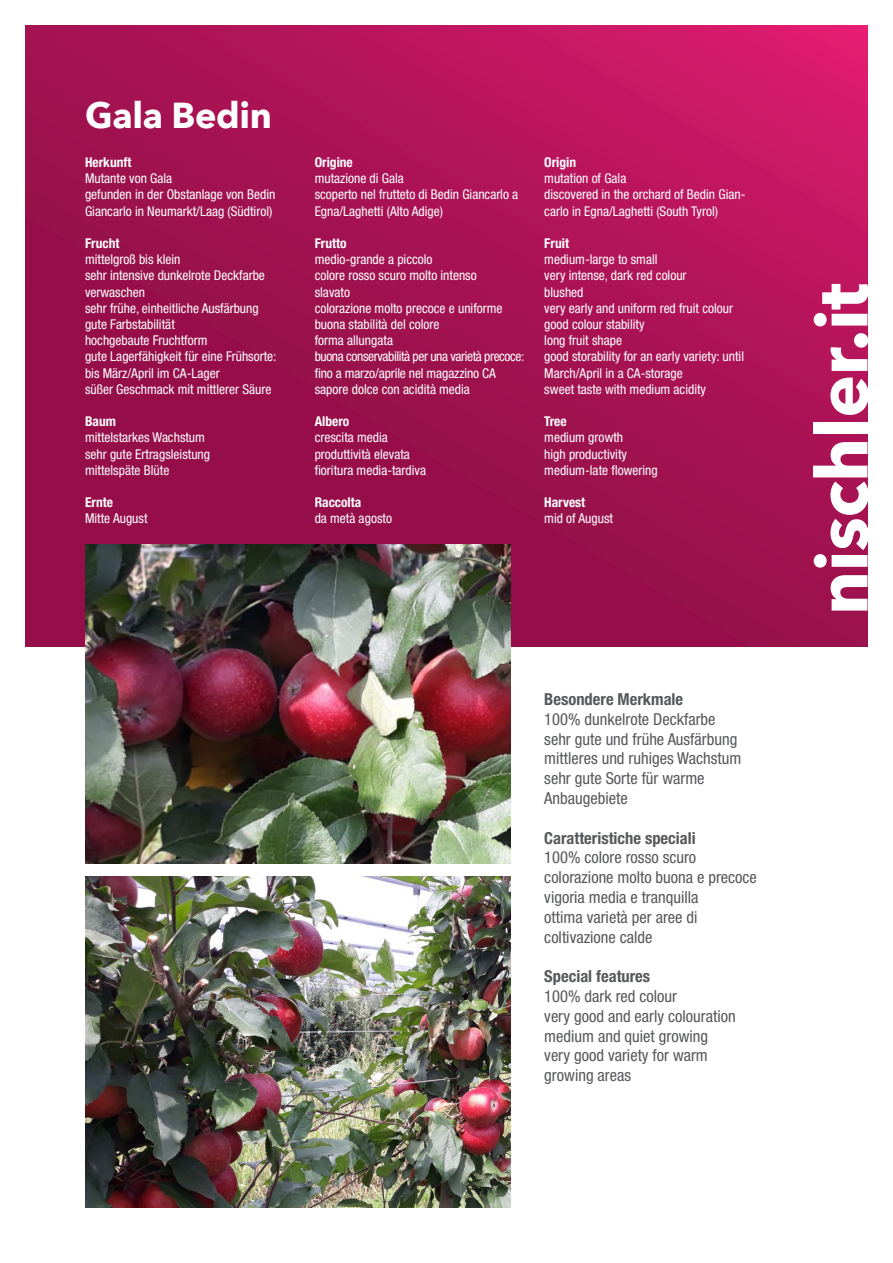
<style>
.page{position:relative;width:893px;height:1263px;background:#fff}
.page>*{position:absolute;margin:0;border:0;box-sizing:border-box;transform-origin:0 0}
.t1{font:700 72px "Avenir Next";letter-spacing:-.01em;color:#fff}
.t2{font:700 36px "Avenir Next";letter-spacing:-.01em;color:#fff}
.t3{font:16.5px "Helvetica Neue Condensed Regular";color:#57585a}
.t4{font:16.5px "Helvetica Neue Condensed Bold";color:#57585a}
.t5{font:13.5px/16.2px "Helvetica Neue Condensed Regular";color:#fff}
.t6{font:13.5px "Helvetica Neue Condensed Bold";color:#fff}
.t7{font:13.5px/16.2px "Helvetica Neue Condensed Regular";letter-spacing:-.03em;color:#fff}
</style>
<div class="page">
<svg style="left:26px;top:26px;width:841px;height:620px;background:#a71252"></svg>
<img style="left:85px;top:544px;width:425px;height:319px">
<img style="left:85px;top:876px;width:425px;height:332px">
<p class="t2" style="left:85px;top:84px;width:188px">Gala Bedin</p>
<p class="t6" style="left:85px;top:154px;width:48px">Herkunft</p>
<p class="t5" style="left:85px;top:170px;width:89px">Mutante von Gala</p>
<p class="t5" style="left:85px;top:186px;width:192px">gefunden in der Obstanlage von Bedin<br>Giancarlo in Neumarkt/Laag (Südtirol)</p>
<p class="t6" style="left:85px;top:235px;width:36px">Frucht</p>
<p class="t5" style="left:85px;top:251px;width:97px">mittelgroß bis klein</p>
<p class="t5" style="left:85px;top:267px;width:181px">sehr intensive dunkelrote Deckfarbe</p>
<p class="t5" style="left:85px;top:284px;width:61px">verwaschen</p>
<p class="t5" style="left:85px;top:300px;width:175px">sehr frühe, einheitliche Ausfärbung</p>
<p class="t5" style="left:85px;top:316px;width:91px">gute Farbstabilität</p>
<p class="t5" style="left:85px;top:332px;width:124px">hochgebaute Fruchtform</p>
<p class="t5" style="left:85px;top:348px;width:193px">gute Lagerfähigkeit für eine Frühsorte:</p>
<p class="t5" style="left:85px;top:365px;width:136px">bis März/April im CA-Lager</p>
<p class="t5" style="left:85px;top:381px;width:188px">süßer Geschmack mit mittlerer Säure</p>
<p class="t6" style="left:85px;top:414px;width:32px">Baum</p>
<p class="t5" style="left:85px;top:429px;width:121px">mittelstarkes Wachstum</p>
<p class="t5" style="left:85px;top:446px;width:127px">sehr gute Ertragsleistung</p>
<p class="t5" style="left:85px;top:462px;width:86px">mittelspäte Blüte</p>
<p class="t6" style="left:85px;top:495px;width:29px">Ernte</p>
<p class="t5" style="left:85px;top:510px;width:64px">Mitte August</p>
<p class="t6" style="left:315px;top:154px;width:40px">Origine</p>
<p class="t5" style="left:315px;top:170px;width:91px">mutazione di Gala</p>
<p class="t5" style="left:315px;top:186px;width:205px">scoperto nel frutteto di Bedin Giancarlo a<br>Egna/Laghetti (Alto Adige)</p>
<p class="t6" style="left:315px;top:235px;width:33px">Frutto</p>
<p class="t5" style="left:315px;top:251px;width:119px">medio-grande a piccolo</p>
<p class="t5" style="left:315px;top:267px;width:164px">colore rosso scuro molto intenso</p>
<p class="t5" style="left:315px;top:284px;width:37px">slavato</p>
<p class="t5" style="left:315px;top:300px;width:189px">colorazione molto precoce e uniforme</p>
<p class="t5" style="left:315px;top:316px;width:126px">buona stabilità del colore</p>
<p class="t5" style="left:315px;top:332px;width:80px">forma allungata</p>
<p class="t7" style="left:315px;top:348px;width:211px">buona conservabilità per una varietà precoce: fino a marzo/aprile nel magazzino CA</p>
<p class="t5" style="left:315px;top:381px;width:157px">sapore dolce con acidità media</p>
<p class="t6" style="left:315px;top:414px;width:36px">Albero</p>
<p class="t5" style="left:315px;top:429px;width:75px">crescita media</p>
<p class="t5" style="left:315px;top:446px;width:97px">produttività elevata</p>
<p class="t5" style="left:315px;top:462px;width:113px">fioritura media-tardiva</p>
<p class="t6" style="left:315px;top:495px;width:48px">Raccolta</p>
<p class="t5" style="left:315px;top:510px;width:79px">da metà agosto</p>
<p class="t6" style="left:544px;top:154px;width:33px">Origin</p>
<p class="t5" style="left:544px;top:170px;width:84px">mutation of Gala</p>
<p class="t5" style="left:544px;top:186px;width:203px">discovered in the orchard of Bedin Gian&shy;carlo in Egna/Laghetti (South Tyrol)</p>
<p class="t6" style="left:544px;top:235px;width:26px">Fruit</p>
<p class="t5" style="left:544px;top:251px;width:115px">medium-large to small</p>
<p class="t5" style="left:544px;top:267px;width:144px">very intense, dark red colour</p>
<p class="t5" style="left:544px;top:284px;width:41px">blushed</p>
<p class="t5" style="left:544px;top:300px;width:190px">very early and uniform red fruit colour</p>
<p class="t5" style="left:544px;top:316px;width:102px">good colour stability</p>
<p class="t5" style="left:544px;top:332px;width:79px">long fruit shape</p>
<p class="t5" style="left:544px;top:348px;width:201px">good storability for an early variety: until<br>March/April in a CA-storage</p>
<p class="t5" style="left:544px;top:381px;width:163px">sweet taste with medium acidity</p>
<p class="t6" style="left:544px;top:414px;width:24px">Tree</p>
<p class="t5" style="left:544px;top:429px;width:80px">medium growth</p>
<p class="t5" style="left:544px;top:446px;width:84px">high productivity</p>
<p class="t5" style="left:544px;top:462px;width:115px">medium-late flowering</p>
<p class="t6" style="left:544px;top:495px;width:42px">Harvest</p>
<p class="t5" style="left:544px;top:510px;width:70px">mid of August</p>
<p class="t4" style="left:544px;top:690px;width:140px">Besondere Merkmale</p>
<p class="t3" style="left:544px;top:709px;width:173px">100% dunkelrote Deckfarbe</p>
<p class="t3" style="left:544px;top:729px;width:194px">sehr gute und frühe Ausfärbung</p>
<p class="t3" style="left:544px;top:749px;width:198px">mittleres und ruhiges Wachstum</p>
<p class="t3" style="left:544px;top:768px;width:162px">sehr gute Sorte für warme</p>
<p class="t3" style="left:544px;top:788px;width:85px">Anbaugebiete</p>
<p class="t4" style="left:544px;top:828px;width:153px">Caratteristiche speciali</p>
<p class="t3" style="left:544px;top:848px;width:153px">100% colore rosso scuro</p>
<p class="t3" style="left:544px;top:867px;width:214px">colorazione molto buona e precoce</p>
<p class="t3" style="left:544px;top:887px;width:156px">vigoria media e tranquilla</p>
<p class="t3" style="left:544px;top:907px;width:155px">ottima varietà per aree di</p>
<p class="t3" style="left:544px;top:927px;width:110px">coltivazione calde</p>
<p class="t4" style="left:544px;top:967px;width:107px">Special features</p>
<p class="t3" style="left:544px;top:986px;width:134px">100% dark red colour</p>
<p class="t3" style="left:544px;top:1006px;width:193px">very good and early colouration</p>
<p class="t3" style="left:544px;top:1026px;width:165px">medium and quiet growing</p>
<p class="t3" style="left:544px;top:1046px;width:165px">very good variety for warm</p>
<p class="t3" style="left:544px;top:1065px;width:88px">growing areas</p>
<h1 class="t1" style="left:780px;top:615px;width:334px;rotate:-90deg">nischler.it</h1>
</div>
